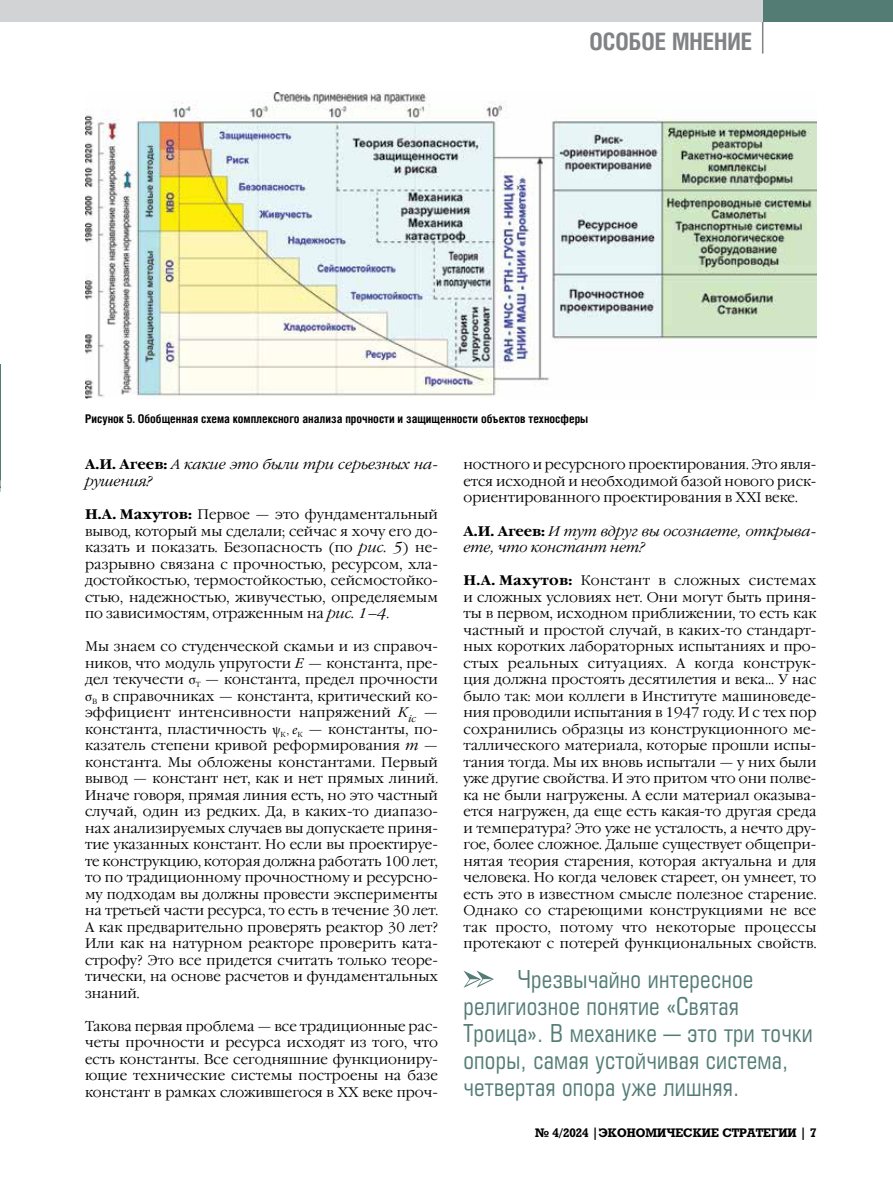
<style>
.page{position:relative;width:893px;height:1191px;background:#fff}
.page>*{position:absolute;margin:0;border:0;box-sizing:border-box;transform-origin:0 0}
.t1{font:24px/27px "Europe Condensed C";letter-spacing:.01em;color:#537c75}
.t2{font:700 24px "Helios Cond C";color:#808285}
.t3{font:13.95px/16.5px "Garamond C";letter-spacing:.005em;color:#000;text-align:justify}
.t4{font:italic 13.95px/16.5px "Garamond C";color:#000}
.t5{font:700 12px "Helios Cond C";color:#000}
.t6{font:700 12px "Rodeo C";color:#000}
.s1{font-weight:700;font-style:normal}
.s2{font-weight:700}
.s3{font-style:italic}
.s4{font-family:"Minion Pro Subh"}
.s5{font-size:10.5px}
.s6{font-family:"Minion Pro It Subh"}
</style>
<div class="page">
<hr style="left:0;top:364px;width:1px;height:123px;background:#537c75">
<svg style="left:0;top:480px;width:1px;height:12px"></svg>
<hr style="left:762px;top:0;width:1px;height:54px;background:#808285">
<div style="left:0;top:0;width:893px;height:21px;background:#d1d3d4"></div>
<div style="left:763px;top:0;width:130px;height:21px;background:#537c75"></div>
<img style="left:85px;top:92px;width:731px;height:306px">
<svg style="left:463px;top:970px;width:31px;height:18px"></svg>
<h1 class="t2" style="left:589px;top:27px;width:164px">ОСОБОЕ МНЕНИЕ</h1>
<p class="t5" style="left:85px;top:411px;width:505px">Рисунок 5. Обобщенная схема комплексного анализа прочности и защищенности объектов техносферы</p>
<p class="t4" style="left:85px;top:457px;width:354px"><span class="s1">А.И. Агеев:</span> А какие это были три серьезных на&shy;рушения?</p>
<p class="t3" style="left:85px;top:506px;width:354px"><span class="s2">Н.А. Махутов:</span> Первое — это фундаментальный вывод, который мы сделали; сейчас я хочу его до&shy;казать и показать. Безопасность (по <span class="s3">рис. 5</span>) не&shy;разрывно связана с прочностью, ресурсом, хла&shy;достойкостью, термостойкостью, сейсмостойко&shy;стью, надежностью, живучестью, определяемым по зависимостям, отраженным на <span class="s3">рис. 1–4</span>.</p>
<p class="t3" style="left:85px;top:638px;width:354px">Мы знаем со студенческой скамьи и из справоч&shy;ников, что модуль упругости <span class="s3">Е</span> — константа, пре&shy;дел текучести <span class="s4">σ</span><sub>Т</sub> — константа, предел прочности <span class="s4">σ</span><sub>В</sub> в справочниках — константа, критический ко&shy;эффициент интенсивности напряжений <span class="s3">K</span><sub>ic</sub> — константа, пластичность <span class="s4">ψ</span><sub>К</sub> <span class="s5">,</span> <span class="s6">е</span><sub>К</sub> — константы, по&shy;казатель степени кривой реформирования <span class="s3">m</span> — константа. Мы обложены константами. Первый вывод — констант нет, как и нет прямых линий.<br>Иначе говоря, прямая линия есть, но это частный случай, один из редких. Да, в каких-то диапазо&shy;нах анализируемых случаев вы допускаете приня&shy;тие указанных констант. Но если вы проектируе&shy;те конструкцию, которая должна работать 100 лет, то по традиционному прочностному и ресурсно&shy;му подходам вы должны провести эксперименты на третьей части ресурса, то есть в течение 30 лет.<br>А как предварительно проверять реактор 30 лет?<br>Или как на натурном реакторе проверить ката&shy;строфу? Это все придется считать только теоре&shy;тически, на основе расчетов и фундаментальных знаний.</p>
<p class="t3" style="left:85px;top:1018px;width:354px">Такова первая проблема — все традиционные рас&shy;четы прочности и ресурса исходят из того, что есть константы. Все сегодняшние функциониру&shy;ющие технические системы построены на базе констант в рамках сложившегося в ХХ веке проч-</p>
<p class="t3" style="left:463px;top:457px;width:354px">ностного и ресурсного проектирования. Это явля&shy;ется исходной и необходимой базой нового риск&shy;ориентированного проектирования в XXI веке.</p>
<p class="t4" style="left:463px;top:523px;width:354px"><span class="s1">А.И. Агеев:</span> И тут вдруг вы осознаете, открыва&shy;ете, что констант нет?</p>
<p class="t3" style="left:463px;top:572px;width:354px"><span class="s2">Н.А. Махутов:</span> Констант в сложных системах и сложных условиях нет. Они могут быть приня&shy;ты в первом, исходном приближении, то есть как частный и простой случай, в каких-то стандарт&shy;ных коротких лабораторных испытаниях и про&shy;стых реальных ситуациях. А когда конструк&shy;ция должна простоять десятилетия и века… У нас было так: мои коллеги в Институте машиноведе&shy;ния проводили испытания в 1947 году. И с тех пор сохранились образцы из конструкционного ме&shy;таллического материала, которые прошли испы&shy;тания тогда. Мы их вновь испытали — у них были уже другие свойства. И это притом что они полве&shy;ка не были нагружены. А если материал оказыва&shy;ется нагружен, да еще есть какая-то другая среда и температура? Это уже не усталость, а нечто дру&shy;гое, более сложное. Дальше существует общепри&shy;нятая теория старения, которая актуальна и для человека. Но когда человек стареет, он умнеет, то есть это в известном смысле полезное старение.<br>Однако со стареющими конструкциями не все так просто, потому что некоторые процессы протекают с потерей функциональных свойств.</p>
<h1 class="t1" style="left:463px;top:965px;width:351px;text-indent:54px">Чрезвычайно интересное религиозное понятие «Святая<br>Троица». В механике — это три точки опоры, самая устойчивая система, четвертая опора уже лишняя.</h1>
<p class="t6" style="left:535px;top:1125px;width:283px">№ 4/2024 |ЭКОНОМИЧЕСКИЕ СТРАТЕГИИ | 7</p>
</div>
